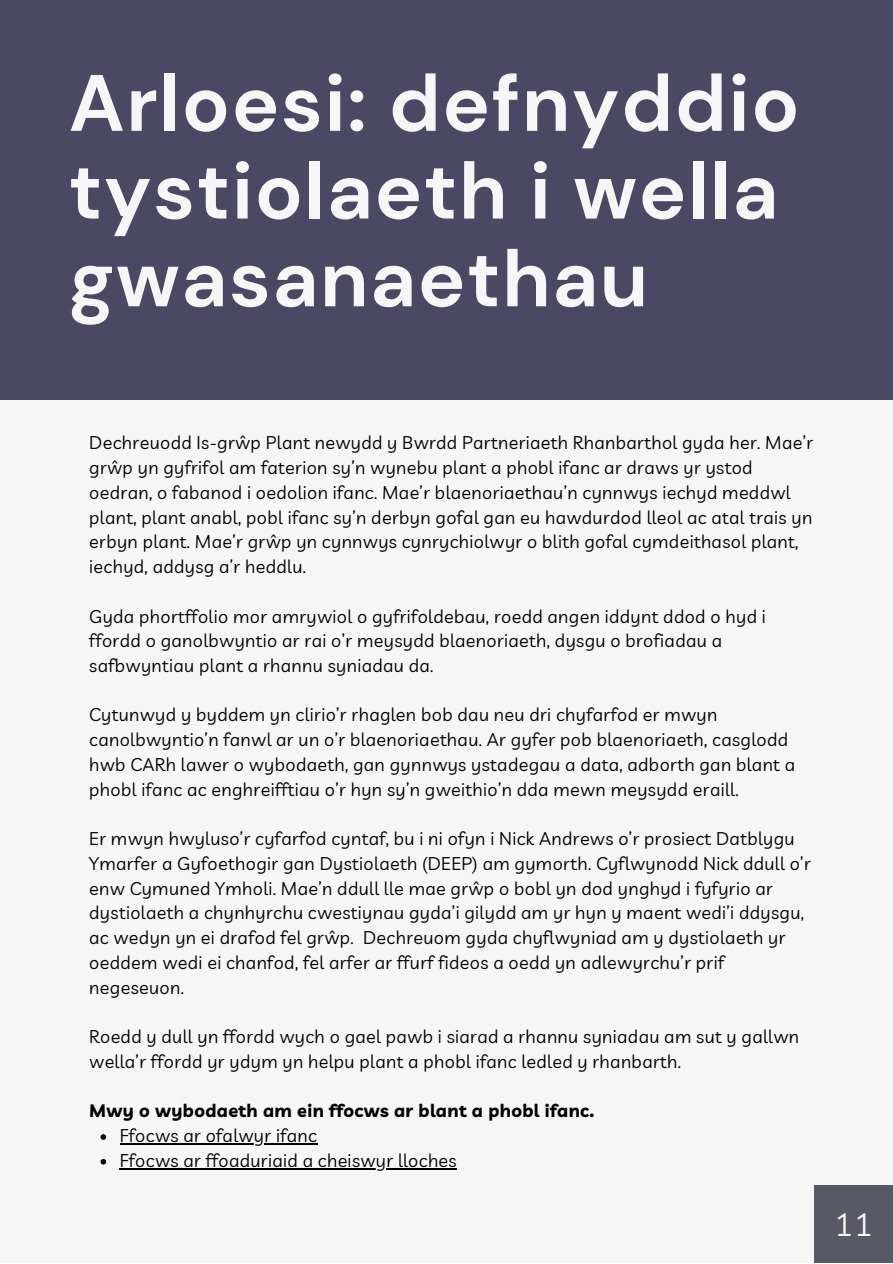
<style>
.page{position:relative;width:893px;height:1264px;background:#fff}
.page>*{position:absolute;margin:0;border:0;box-sizing:border-box;transform-origin:0 0}
.t1{font:700 79.65px/87.8px "DM Sans";letter-spacing:.02em;color:#f7f6f6}
.t2{font:31.5px "Livvic";color:#f7f6f6}
.t3{font:18px/24.8px "Livvic";letter-spacing:.02em;color:#000}
.t4{font:700 18px "Livvic";letter-spacing:.02em;color:#000}
</style>
<div class="page">
<div style="left:0;top:0;width:892px;height:1262px;background:#f7f6f6"></div>
<div style="left:813px;top:1184px;width:79px;height:78px;background:#585965"></div>
<div style="left:0;top:0;width:892px;height:399px;background:#4a4862"></div>
<svg style="left:100px;top:1134px;width:6px;height:5px"></svg>
<hr style="left:120px;top:1143px;width:197px;height:1px;background:#000">
<svg style="left:100px;top:1159px;width:6px;height:5px"></svg>
<hr style="left:120px;top:1167px;width:337px;height:1px;background:#000">
<p class="t1" style="left:69px;top:60px;width:732px">Arloesi: defnyddio tystiolaeth i wella gwasanaethau</p>
<p class="t3" style="left:89px;top:430px;width:725px">Dechreuodd Is-grŵp Plant newydd y Bwrdd Partneriaeth Rhanbarthol gyda her. Mae’r grŵp yn gyfrifol am faterion sy’n wynebu plant a phobl ifanc ar draws yr ystod oedran, o fabanod i oedolion ifanc. Mae’r blaenoriaethau’n cynnwys iechyd meddwl plant, plant anabl, pobl ifanc sy’n derbyn gofal gan eu hawdurdod lleol ac atal trais yn erbyn plant. Mae’r grŵp yn cynnwys cynrychiolwyr o blith gofal cymdeithasol plant, iechyd, addysg a’r heddlu.</p>
<p class="t3" style="left:89px;top:603px;width:678px">Gyda phortffolio mor amrywiol o gyfrifoldebau, roedd angen iddynt ddod o hyd i ffordd o ganolbwyntio ar rai o’r meysydd blaenoriaeth, dysgu o brofiadau a safbwyntiau plant a rhannu syniadau da.</p>
<p class="t3" style="left:89px;top:702px;width:707px">Cytunwyd y byddem yn clirio’r rhaglen bob dau neu dri chyfarfod er mwyn canolbwyntio’n fanwl ar un o’r blaenoriaethau. Ar gyfer pob blaenoriaeth, casglodd hwb CARh lawer o wybodaeth, gan gynnwys ystadegau a data, adborth gan blant a phobl ifanc ac enghreifftiau o’r hyn sy’n gweithio’n dda mewn meysydd eraill.</p>
<p class="t3" style="left:89px;top:826px;width:723px">Er mwyn hwyluso’r cyfarfod cyntaf, bu i ni ofyn i Nick Andrews o’r prosiect Datblygu Ymarfer a Gyfoethogir gan Dystiolaeth (DEEP) am gymorth. Cyflwynodd Nick ddull o’r enw Cymuned Ymholi. Mae’n ddull lle mae grŵp o bobl yn dod ynghyd i fyfyrio ar dystiolaeth a chynhyrchu cwestiynau gyda’i gilydd am yr hyn y maent wedi’i ddysgu, ac wedyn yn ei drafod fel grŵp. Dechreuom gyda chyflwyniad am y dystiolaeth yr oeddem wedi ei chanfod, fel arfer ar ffurf fideos a oedd yn adlewyrchu’r prif negeseuon.</p>
<p class="t3" style="left:89px;top:1023px;width:711px">Roedd y dull yn ffordd wych o gael pawb i siarad a rhannu syniadau am sut y gallwn wella’r ffordd yr ydym yn helpu plant a phobl ifanc ledled y rhanbarth.</p>
<p class="t4" style="left:89px;top:1099px;width:506px">Mwy o wybodaeth am ein ffocws ar blant a phobl ifanc.</p>
<p class="t3" style="left:120px;top:1122px;width:198px">Ffocws ar ofalwyr ifanc</p>
<p class="t3" style="left:120px;top:1147px;width:338px">Ffocws ar ffoaduriaid a cheiswyr lloches</p>
<p class="t2" style="left:834px;top:1203px;width:40px">11</p>
</div>
